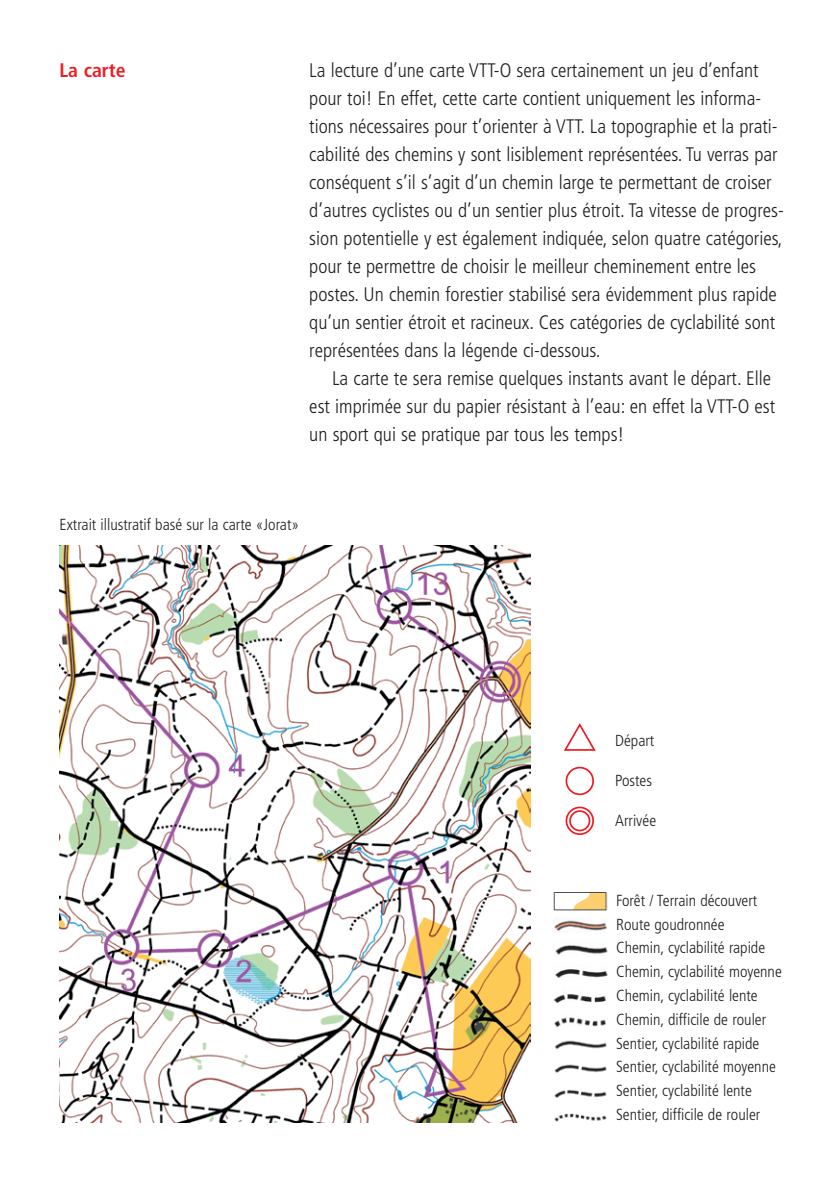
<style>
.page{position:relative;width:840px;height:1191px;background:#fff}
.page>*{position:absolute;margin:0;border:0;box-sizing:border-box;transform-origin:0 0}
.t1{font:300 condensed 19.6px/28px "Frutiger";color:#231f20}
.t2{font:700 condensed 19.6px "Frutiger";color:#ee1d23}
.t3{font:300 condensed 16px/23.8px "Frutiger";color:#231f20}
</style>
<div class="page">
<img style="left:553px;top:920px;width:55px;height:108px">
<img style="left:554px;top:1040px;width:53px;height:82px">
<svg style="left:553px;top:892px;width:55px;height:19px"></svg>
<svg style="left:564px;top:723px;width:31px;height:28px"></svg>
<div style="left:565px;top:766px;width:28px;height:29px;border:2px solid #ee1d23;border-radius:50%"></div>
<svg style="left:565px;top:806px;width:28px;height:29px"></svg>
<img style="left:60px;top:546px;width:470px;height:577px">
<p class="t2" style="left:60px;top:59px;width:67px">La carte</p>
<p class="t1" style="left:309px;top:57px;width:475px">La lecture d’une carte VTT-O sera certainement un jeu d’enfant pour toi! En effet, cette carte contient uniquement les informa&shy;tions nécessaires pour t’orienter à VTT. La topographie et la prati&shy;cabilité des chemins y sont lisiblement représentées. Tu verras par conséquent s’il s’agit d’un chemin large te permettant de croiser d’autres cyclistes ou d’un sentier plus étroit. Ta vitesse de progres&shy;sion potentielle y est également indiquée, selon quatre catégories, pour te permettre de choisir le meilleur cheminement entre les postes. Un chemin forestier stabilisé sera évidemment plus rapide qu’un sentier étroit et racineux. Ces catégories de cyclabilité sont représentées dans la légende ci-dessous.</p>
<p class="t1" style="left:309px;top:365px;width:467px;text-indent:23px">La carte te sera remise quelques instants avant le départ. Elle est imprimée sur du papier résistant à l’eau: en effet la VTT-O est un sport qui se pratique par tous les temps!</p>
<p class="t3" style="left:60px;top:512px;width:241px">Extrait illustratif basé sur la carte «Jorat»</p>
<p class="t3" style="left:615px;top:728px;width:41px">Départ</p>
<p class="t3" style="left:615px;top:768px;width:38px">Postes</p>
<p class="t3" style="left:615px;top:808px;width:42px">Arrivée</p>
<p class="t3" style="left:615px;top:888px;width:167px">Forêt / Terrain découvert<br>Route goudronnée<br>Chemin, cyclabilité rapide<br>Chemin, cyclabilité moyenne<br>Chemin, cyclabilité lente<br>Chemin, difficile de rouler<br>Sentier, cyclabilité rapide<br>Sentier, cyclabilité moyenne<br>Sentier, cyclabilité lente<br>Sentier, difficile de rouler</p>
</div>
